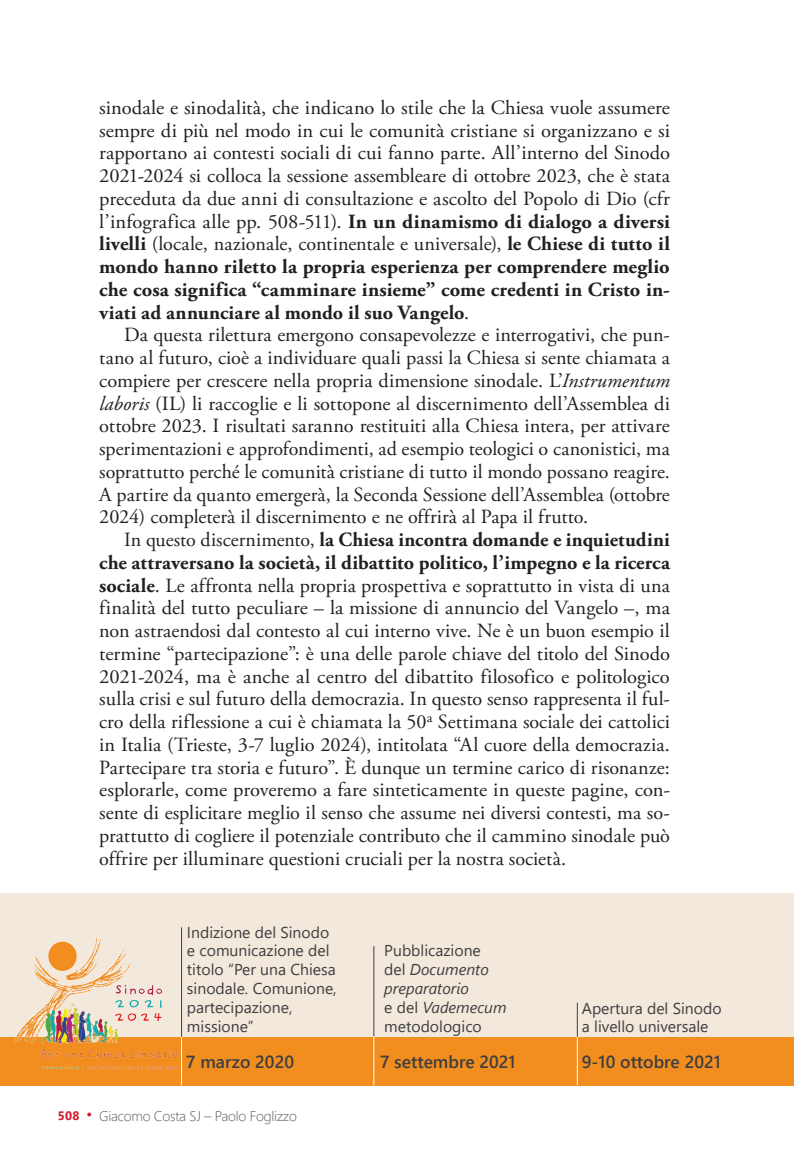
<style>
.page{position:relative;width:794px;height:1166px;background:#fff}
.page>*{position:absolute;margin:0;border:0;box-sizing:border-box;transform-origin:0 0}
._01_TESTO_ARTICOLO{font:20.12px/22.8px "Adobe Garamond Pro";color:#231f20;text-align:justify}
.t1{font:600 17.5px "Segoe UI";color:#3e3e3f}
.t2{font:15.75px/18.9px "Segoe UI";color:#3e3e3f}
.t3{font:italic 15.75px/18.9px "Segoe UI";color:#3e3e3f}
.numero_pagina{font:300 14px "Segoe UI";letter-spacing:-.015em;color:#57585a}
.s1{font-weight:700}
.s2{font-style:italic}
.s3{font-style:normal}
.s4{font-weight:700;font-size:12.25px;color:#d71729}
.s5{font-family:"Adobe Garamond Pro";font-weight:400;color:#d71729}
</style>
<div class="page">
<div style="left:0;top:893px;width:794px;height:144px;background:#f2e9dc"></div>
<div style="left:0;top:1037px;width:794px;height:48px;background:#f28e20"></div>
<hr style="left:181px;top:927px;width:1px;height:110px;background:#3e3e3f">
<hr style="left:181px;top:1037px;width:1px;height:48px;background:#fff">
<hr style="left:373px;top:946px;width:1px;height:90px;background:#3e3e3f">
<hr style="left:373px;top:1037px;width:1px;height:48px;background:#fff">
<hr style="left:577px;top:1003px;width:1px;height:34px;background:#3e3e3f">
<hr style="left:577px;top:1037px;width:1px;height:48px;background:#fff">
<img style="left:15px;top:927px;width:166px;height:142px">
<p class="_01_TESTO_ARTICOLO" style="left:99px;top:97px;width:572px">sinodale e sinodalità, che indicano lo stile che la Chiesa vuole assumere sempre di più nel modo in cui le comunità cristiane si organizzano e si rapportano ai contesti sociali di cui fanno parte. All’interno del Sinodo 2021-2024 si colloca la sessione assembleare di ottobre 2023, che è stata preceduta da due anni di consultazione e ascolto del Popolo di Dio (cfr l’infografica alle pp. 508-511). <span class="s1">In un dinamismo di dialogo a diversi livelli</span> (locale, nazionale, continentale e universale), <span class="s1">le Chiese di tutto il mondo hanno riletto la propria esperienza per comprendere meglio che cosa significa “camminare insieme” come credenti in Cristo in&shy;viati ad annunciare al mondo il suo Vangelo</span>.</p>
<p class="_01_TESTO_ARTICOLO" style="left:99px;top:324px;width:572px;text-indent:25px">Da questa rilettura emergono consapevolezze e interrogativi, che pun&shy;tano al futuro, cioè a individuare quali passi la Chiesa si sente chiamata a compiere per crescere nella propria dimensione sinodale. L’<span class="s2">Instrumentum laboris</span> (IL) li raccoglie e li sottopone al discernimento dell’Assemblea di ottobre 2023. I risultati saranno restituiti alla Chiesa intera, per attivare sperimentazioni e approfondimenti, ad esempio teologici o canonistici, ma soprattutto perché le comunità cristiane di tutto il mondo possano reagire.<br>A partire da quanto emergerà, la Seconda Sessione dell’Assemblea (ottobre 2024) completerà il discernimento e ne offrirà al Papa il frutto.</p>
<p class="_01_TESTO_ARTICOLO" style="left:99px;top:529px;width:572px;text-indent:25px">In questo discernimento, <span class="s1">la Chiesa incontra domande e inquietudini che attraversano la società, il dibattito politico, l’impegno e la ricerca sociale</span>. Le affronta nella propria prospettiva e soprattutto in vista di una finalità del tutto peculiare – la missione di annuncio del Vangelo –, ma non astraendosi dal contesto al cui interno vive. Ne è un buon esempio il termine “partecipazione”: è una delle parole chiave del titolo del Sinodo 2021-2024, ma è anche al centro del dibattito filosofico e politologico sulla crisi e sul futuro della democrazia. In questo senso rappresenta il ful&shy;cro della riflessione a cui è chiamata la 50<sup>a</sup> Settimana sociale dei cattolici in Italia (Trieste, 3-7 luglio 2024), intitolata “Al cuore della democrazia.<br>Partecipare tra storia e futuro”. È dunque un termine carico di risonanze: esplorarle, come proveremo a fare sinteticamente in queste pagine, con&shy;sente di esplicitare meglio il senso che assume nei diversi contesti, ma so&shy;prattutto di cogliere il potenziale contributo che il cammino sinodale può offrire per illuminare questioni cruciali per la nostra società.</p>
<p class="t2" style="left:187px;top:921px;width:151px">Indizione del Sinodo e comunicazione del titolo “Per una Chiesa sinodale. Comunione, partecipazione, missione”</p>
<p class="t2" style="left:384px;top:940px;width:98px">Pubblicazione</p>
<p class="t3" style="left:384px;top:958px;width:124px"><span class="s3">del</span> Documento preparatorio<br><span class="s3">e del</span> Vademecum <span class="s3">metodologico</span></p>
<p class="t2" style="left:582px;top:997px;width:141px">Apertura del Sinodo</p>
<p class="t2" style="left:582px;top:1016px;width:128px">a livello universale</p>
<p class="t1" style="left:186px;top:1045px;width:109px">7 marzo 2020</p>
<p class="t1" style="left:380px;top:1045px;width:137px">7 settembre 2021</p>
<p class="t1" style="left:582px;top:1045px;width:140px">9-10 ottobre 2021</p>
<p class="numero_pagina" style="left:58px;top:1103px;width:241px"><span class="s4">508</span> <span class="s5">•</span> Giacomo Costa SJ – Paolo Foglizzo</p>
</div>
